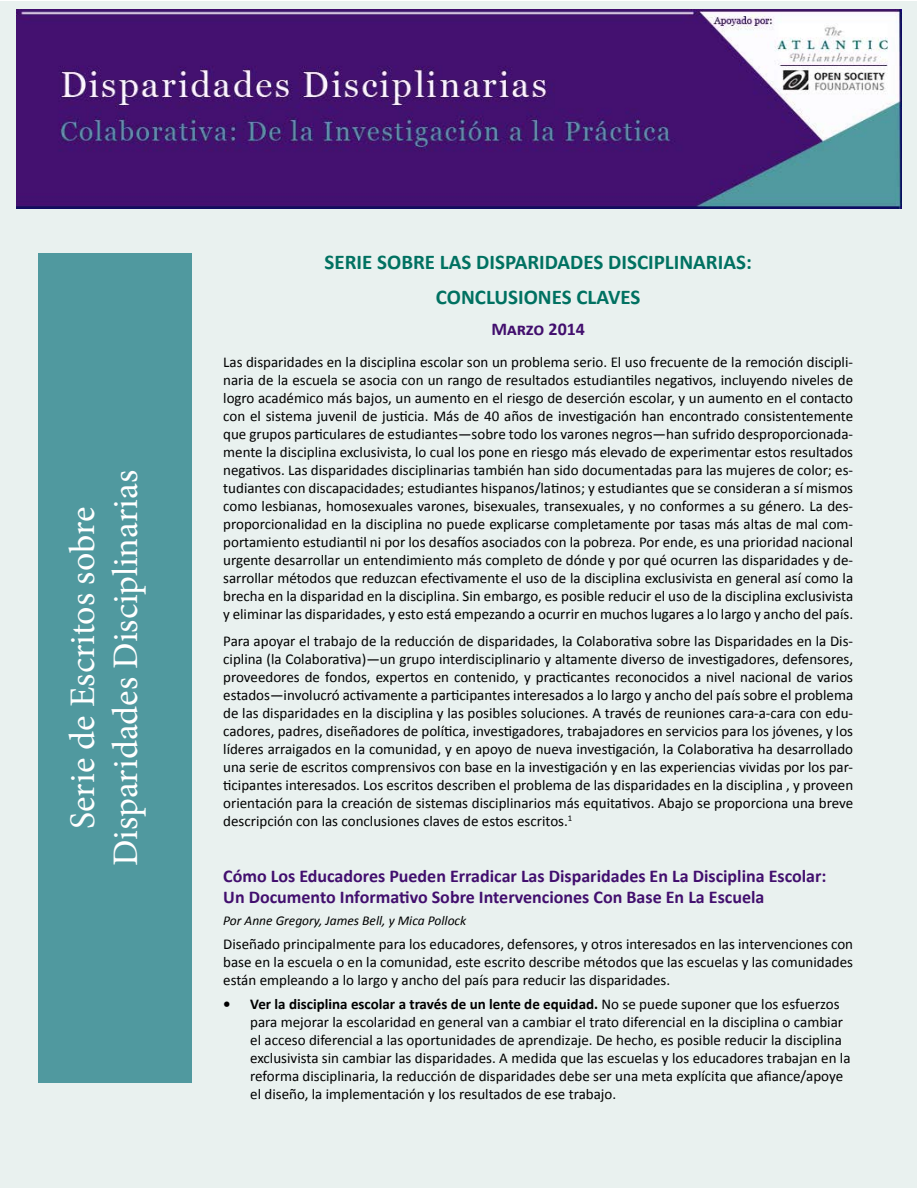
<style>
.page{position:relative;width:918px;height:1188px;background:#fff}
.page>*{position:absolute;margin:0;border:0;box-sizing:border-box;transform-origin:0 0}
.t1{font:36px/43.2px "Minion Pro";color:#fff;text-align:center}
.t2{font:700 21px/34.8px "Calibri";color:#007161;text-align:center}
.t3{font:700 18px/21.6px "Calibri";color:#420f6e}
.t4{font:15px/18px "Calibri";color:#000;text-align:justify}
.t5{font:italic 13.5px "Calibri";color:#000}
.s1{font-weight:700}
</style>
<div class="page">
<div style="left:1px;top:1px;width:916px;height:1186px;background:#e9f1ef"></div>
<div style="left:38px;top:254px;width:153px;height:829px;background:#50999f"></div>
<img style="left:16px;top:9px;width:886px;height:199px">
<h1 class="t1" style="left:61px;top:866px;width:397px;rotate:-90deg">Serie de Escritos sobre<br>Disparidades Disciplinarias</h1>
<h2 class="t2" style="left:325px;top:245px;width:429px">SERIE SOBRE LAS DISPARIDADES DISCIPLINARIAS:<br>CONCLUSIONES CLAVES</h2>
<h2 class="t3" style="left:491px;top:318px;width:95px">Marzo 2014</h2>
<p class="t4" style="left:223px;top:353px;width:631px">Las disparidades en la disciplina escolar son un problema serio. El uso frecuente de la remoción discipli-</p>
<p class="t4" style="left:223px;top:371px;width:631px">naria de la escuela se asocia con un rango de resultados estudiantiles negativos, incluyendo niveles de logro académico más bajos, un aumento en el riesgo de deserción escolar, y un aumento en el contacto con el sistema juvenil de justicia. Más de 40 años de investigación han encontrado consistentemente que grupos particulares de estudiantes—sobre todo los varones negros—han sufrido desproporcionada&shy;mente la disciplina exclusivista, lo cual los pone en riesgo más elevado de experimentar estos resultados negativos. Las disparidades disciplinarias también han sido documentadas para las mujeres de color; es&shy;tudiantes con discapacidades; estudiantes hispanos/latinos; y estudiantes que se consideran a sí mismos como lesbianas, homosexuales varones, bisexuales, transexuales, y no conformes a su género. La des-</p>
<p class="t4" style="left:223px;top:515px;width:631px">proporcionalidad en la disciplina no puede explicarse completamente por tasas más altas de mal com-</p>
<p class="t4" style="left:223px;top:533px;width:631px">portamiento estudiantil ni por los desafíos asociados con la pobreza. Por ende, es una prioridad nacional urgente desarrollar un entendimiento más completo de dónde y por qué ocurren las disparidades y de&shy;sarrollar métodos que reduzcan efectivamente el uso de la disciplina exclusivista en general así como la brecha en la disparidad en la disciplina. Sin embargo, es posible reducir el uso de la disciplina exclusivista y eliminar las disparidades, y esto está empezando a ocurrir en muchos lugares a lo largo y ancho del país.</p>
<p class="t4" style="left:223px;top:632px;width:631px">Para apoyar el trabajo de la reducción de disparidades, la Colaborativa sobre las Disparidades en la Dis&shy;ciplina (la Colaborativa)—un grupo interdisciplinario y altamente diverso de investigadores, defensores, proveedores de fondos, expertos en contenido, y practicantes reconocidos a nivel nacional de varios estados—involucró activamente a participantes interesados a lo largo y ancho del país sobre el problema de las disparidades en la disciplina y las posibles soluciones. A través de reuniones cara-a-cara con edu&shy;cadores, padres, diseñadores de política, investigadores, trabajadores en servicios para los jóvenes, y los líderes arraigados en la comunidad, y en apoyo de nueva investigación, la Colaborativa ha desarrollado una serie de escritos comprensivos con base en la investigación y en las experiencias vividas por los par&shy;ticipantes interesados. Los escritos describen el problema de las disparidades en la disciplina , y proveen orientación para la creación de sistemas disciplinarios más equitativos. Abajo se proporciona una breve descripción con las conclusiones claves de estos escritos.<sup>1</sup></p>
<h3 class="t3" style="left:223px;top:865px;width:605px">Cómo Los Educadores Pueden Erradicar Las Disparidades En La Disciplina Escolar:<br>Un Documento Informativo Sobre Intervenciones Con Base En La Escuela</h3>
<p class="t5" style="left:223px;top:912px;width:245px">Por Anne Gregory, James Bell, y Mica Pollock</p>
<p class="t4" style="left:223px;top:935px;width:631px">Diseñado principalmente para los educadores, defensores, y otros interesados en las intervenciones con base en la escuela o en la comunidad, este escrito describe métodos que las escuelas y las comunidades están empleando a lo largo y ancho del país para reducir las disparidades.</p>
<p class="t4" style="left:250px;top:995px;width:602px;text-align:left;text-indent:-27px"><span class="s1">• Ver la disciplina escolar a través de un lente de equidad.</span> No se puede suponer que los esfuerzos para mejorar la escolaridad en general van a cambiar el trato diferencial en la disciplina o cambiar el acceso diferencial a las oportunidades de aprendizaje. De hecho, es posible reducir la disciplina exclusivista sin cambiar las disparidades. A medida que las escuelas y los educadores trabajan en la reforma disciplinaria, la reducción de disparidades debe ser una meta explícita que afiance/apoye el diseño, la implementación y los resultados de ese trabajo.</p>
</div>
